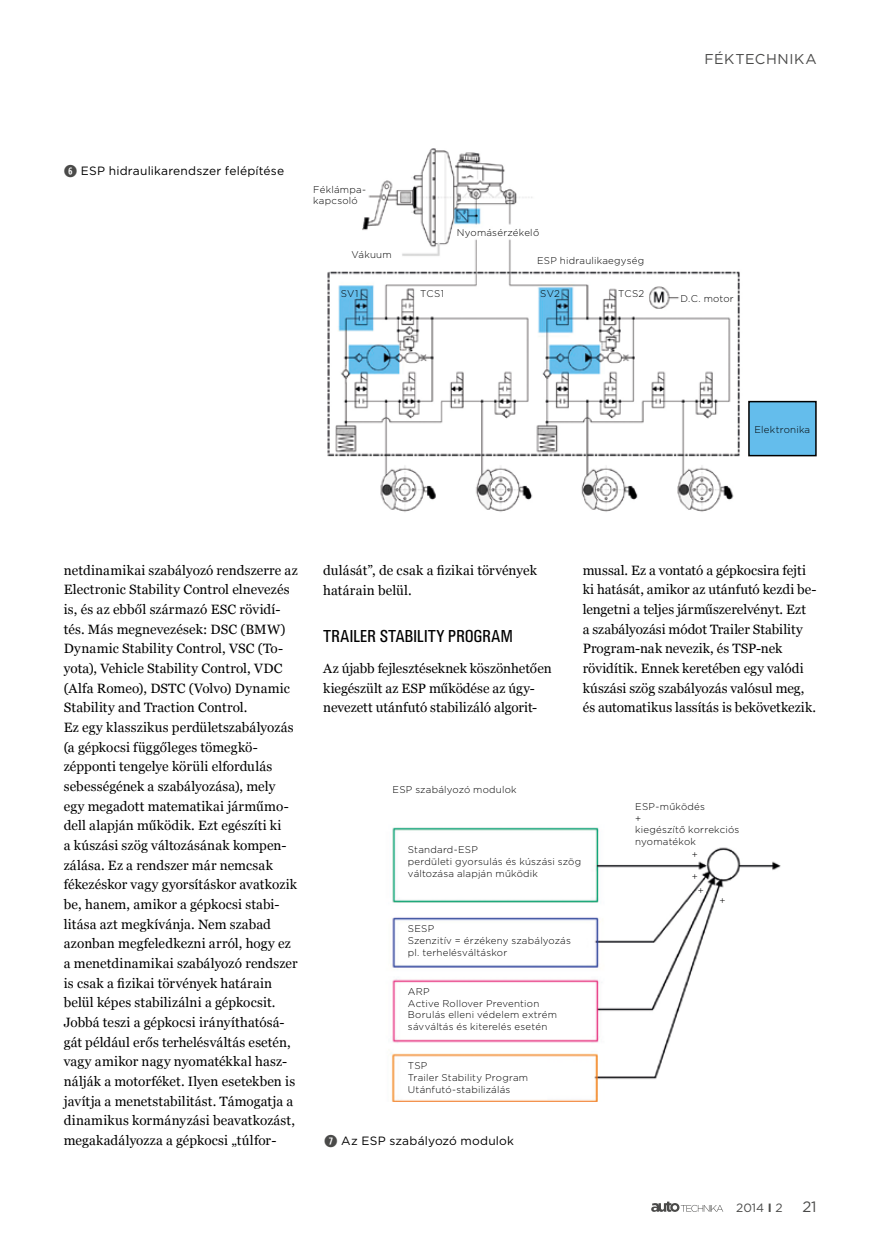
<style>
.page{position:relative;width:872px;height:1246px;background:#fff}
.page>*{position:absolute;margin:0;border:0;box-sizing:border-box;transform-origin:0 0}
.t1{font:18px "U001 Con";letter-spacing:.025em;color:#000}
.t2{font:15px "Gotham";color:#4a4a49}
.t3{font:14.25px "Gotham";letter-spacing:.04em;color:#4a4a49}
.t4{font:13.5px/19.6px "Georgia";letter-spacing:.005em;color:#000}
.t5{font:12px "Gotham";letter-spacing:.015em;color:#000}
.t6{font:12px "Gotham";color:#4a4a49}
.t7{font:300 9.75px/11.7px "Gotham";letter-spacing:.02em;color:#000}
.s1{font-family:"Combi Numerals Ltd";font-size:16.5px;color:#4a4a49}
.s2{font-weight:700}
</style>
<div class="page">
<svg style="left:651px;top:1201px;width:72px;height:11px"></svg>
<img style="left:327px;top:148px;width:489px;height:364px">
<div style="left:749px;top:402px;width:67px;height:54px;background:#64bdec"></div>
<div style="left:748px;top:401px;width:68px;height:55px;border:2px solid #000"></div>
<img style="left:390px;top:827px;width:391px;height:274px">
<p class="t3" style="left:704px;top:50px;width:114px">FÉKTECHNIKA</p>
<p class="t5" style="left:64px;top:163px;width:222px"><span class="s1">➏</span> ESP hidraulikarendszer felépítése</p>
<p class="t7" style="left:313px;top:183px;width:54px">Féklámpa&shy;kapcsoló</p>
<p class="t7" style="left:351px;top:249px;width:42px">Vákuum</p>
<p class="t7" style="left:457px;top:227px;width:84px">Nyomásérzékelő</p>
<p class="t7" style="left:537px;top:255px;width:108px">ESP hidraulikaegység</p>
<p class="t7" style="left:341px;top:288px;width:19px">SV1</p>
<p class="t7" style="left:420px;top:288px;width:25px">TCS1</p>
<p class="t7" style="left:540px;top:288px;width:21px">SV2</p>
<p class="t7" style="left:618px;top:288px;width:28px">TCS2</p>
<p class="t7" style="left:680px;top:293px;width:55px">D.C. motor</p>
<p class="t7" style="left:754px;top:423px;width:57px">Elektronika</p>
<p class="t4" style="left:64px;top:560px;width:235px">netdinamikai szabályozó rendszerre az Electronic Stability Control elnevezés is, és az ebből származó ESC rövidí&shy;tés. Más megnevezések: DSC (BMW)<br>Dynamic Stability Control, VSC (To&shy;yota), Vehicle Stability Control, VDC (Alfa Romeo), DSTC (Volvo) Dynamic Stability and Traction Control.<br>Ez egy klasszikus perdületszabályozás (a gépkocsi függőleges tömegkö&shy;zépponti tengelye körüli elfordulás sebességének a szabályozása), mely egy megadott matematikai járműmo&shy;dell alapján működik. Ezt egészíti ki<br>a kúszási szög változásának kompen&shy;zálása. Ez a rendszer már nemcsak fékezéskor vagy gyorsításkor avatkozik be, hanem, amikor a gépkocsi stabi&shy;litása azt megkívánja. Nem szabad azonban megfeledkezni arról, hogy ez a menetdinamikai szabályozó rendszer is csak a fizikai törvények határain belül képes stabilizálni a gépkocsit.<br>Jobbá teszi a gépkocsi irányíthatósá&shy;gát például erős terhelésváltás esetén, vagy amikor nagy nyomatékkal hasz&shy;nálják a motorféket. Ilyen esetekben is javítja a menetstabilitást. Támogatja a dinamikus kormányzási beavatkozást, megakadályozza a gépkocsi „túlfor-</p>
<p class="t4" style="left:323px;top:560px;width:215px">dulását”, de csak a fizikai törvények határain belül.</p>
<p class="t4" style="left:583px;top:560px;width:235px">mussal. Ez a vontató a gépkocsira fejti ki hatását, amikor az utánfutó kezdi be&shy;lengetni a teljes járműszerelvényt. Ezt<br>a szabályozási módot Trailer Stability Program-nak nevezik, és TSP-nek rövidítik. Ennek keretében egy valódi kúszási szög szabályozás valósul meg, és automatikus lassítás is bekövetkezik.</p>
<p class="t1" style="left:323px;top:626px;width:191px">TRAILER STABILITY PROGRAM</p>
<p class="t4" style="left:323px;top:658px;width:230px">Az újabb fejlesztéseknek köszönhetően kiegészült az ESP működése az úgy&shy;nevezett utánfutó stabilizáló algorit-</p>
<p class="t7" style="left:392px;top:783px;width:126px">ESP szabályozó modulok</p>
<p class="t7" style="left:635px;top:800px;width:71px">ESP-működés</p>
<p class="t7" style="left:635px;top:812px;width:8px">+</p>
<p class="t7" style="left:635px;top:824px;width:106px">kiegészítő korrekciós</p>
<p class="t7" style="left:635px;top:836px;width:62px">nyomatékok</p>
<p class="t7" style="left:692px;top:848px;width:8px">+</p>
<p class="t7" style="left:698px;top:869px;width:8px;line-height:14.4px;text-indent:-6px">+ +</p>
<p class="t7" style="left:719px;top:894px;width:8px">+</p>
<p class="t7" style="left:408px;top:844px;width:175px">Standard-ESP<br>perdületi gyorsulás és kúszási szög változása alapján működik</p>
<p class="t7" style="left:408px;top:922px;width:164px">SESP<br>Szenzitív = érzékeny szabályozás pl. terhelésváltáskor</p>
<p class="t7" style="left:408px;top:985px;width:151px">ARP<br>Active Rollover Prevention<br>Borulás elleni védelem extrém sávváltás és kiterelés esetén</p>
<p class="t7" style="left:408px;top:1060px;width:122px">TSP<br>Trailer Stability Program<br>Utánfutó-stabilizálás</p>
<p class="t5" style="left:324px;top:1133px;width:191px"><span class="s1">➐</span> Az ESP szabályozó modulok</p>
<p class="t6" style="left:736px;top:1200px;width:48px">2014 <span class="s2">I</span> 2</p>
<p class="t2" style="left:802px;top:1197px;width:16px">21</p>
</div>
